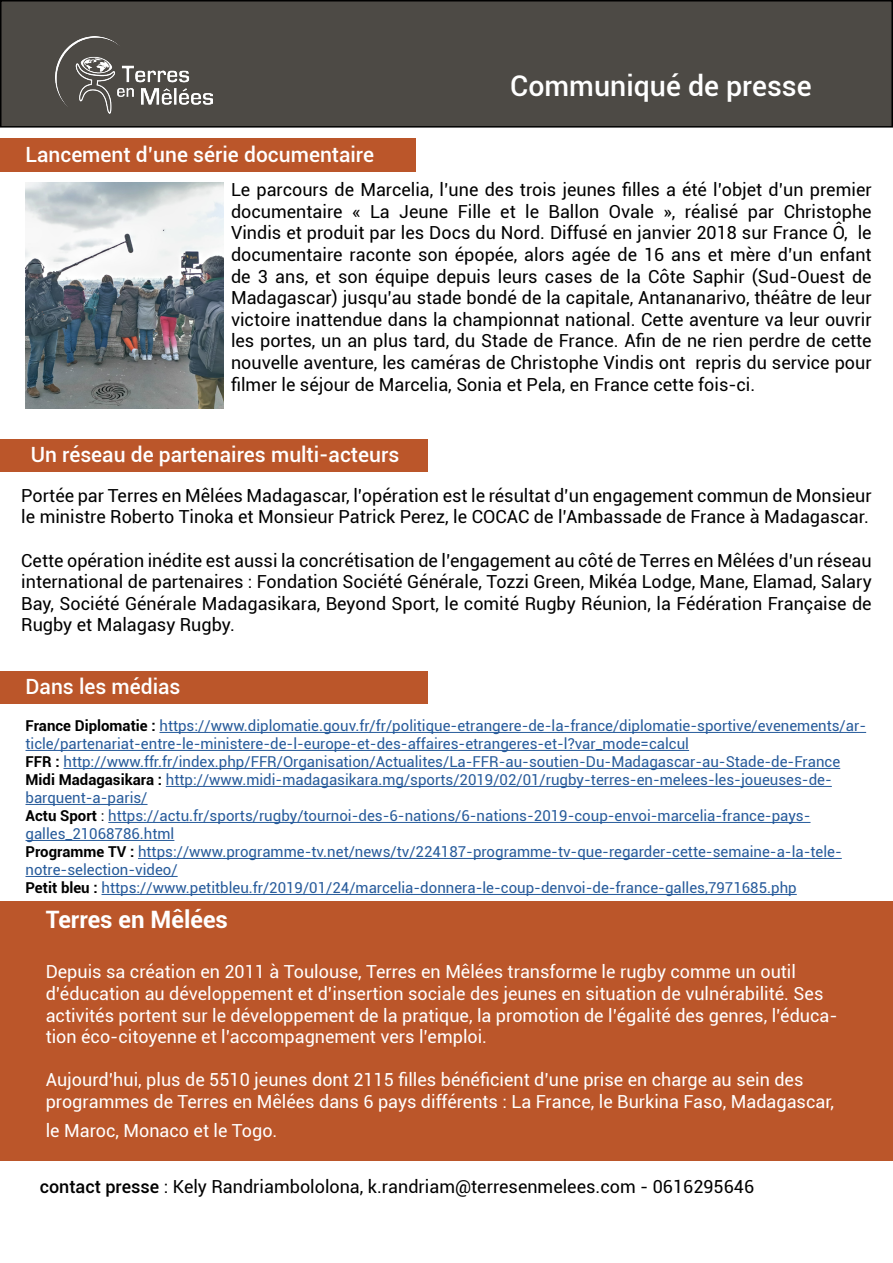
<style>
.page{position:relative;width:893px;height:1263px;background:#fff}
.page>*{position:absolute;margin:0;border:0;box-sizing:border-box;transform-origin:0 0}
.t1{font:500 28.5px "Roboto";color:#fff}
.t2{font:700 24px "Roboto";color:#fff}
.t3{font:500 21px "Roboto";color:#fff}
.t4{font:18px/21.6px "Roboto";color:#000;text-align:justify}
.t5{font:18px/21.6px "Roboto";color:#fff}
.t6{font:15px/18px "Roboto";color:#275b9b}
.s1{font-weight:700;color:#000}
.s2{color:#000}
.s3{font-weight:500}
</style>
<div class="page">
<div style="left:1px;top:1px;width:891px;height:126px;background:#4d4a45"></div>
<div style="left:0;top:0;width:893px;height:128px;border:2px solid #000"></div>
<img style="left:55px;top:36px;width:157px;height:78px">
<div style="left:0;top:439px;width:427px;height:32px;background:#bb562a"></div>
<div style="left:0;top:901px;width:893px;height:260px;background:#bb562a"></div>
<div style="left:0;top:138px;width:416px;height:34px;background:#bb562a"></div>
<div style="left:0;top:671px;width:427px;height:32px;background:#bb562a"></div>
<hr style="left:159px;top:732px;width:707px;height:1px;background:#275b9b">
<hr style="left:26px;top:750px;width:663px;height:1px;background:#275b9b">
<hr style="left:63px;top:768px;width:777px;height:1px;background:#275b9b">
<hr style="left:166px;top:786px;width:666px;height:1px;background:#275b9b">
<hr style="left:26px;top:804px;width:122px;height:1px;background:#275b9b">
<hr style="left:108px;top:822px;width:702px;height:1px;background:#275b9b">
<hr style="left:26px;top:840px;width:148px;height:1px;background:#275b9b">
<hr style="left:138px;top:858px;width:704px;height:1px;background:#275b9b">
<hr style="left:26px;top:876px;width:152px;height:1px;background:#275b9b">
<hr style="left:102px;top:894px;width:695px;height:1px;background:#275b9b">
<img style="left:26px;top:183px;width:198px;height:225px">
<p class="t3" style="left:26px;top:140px;width:350px">Lancement d’une série documentaire</p>
<h1 class="t1" style="left:510px;top:66px;width:303px">Communiqué de presse</h1>
<p class="t4" style="left:231px;top:178px;width:642px">Le parcours de Marcelia, l’une des trois jeunes filles a été l’objet d’un premier documentaire « La Jeune Fille et le Ballon Ovale », réalisé par Christophe Vindis et produit par les Docs du Nord. Diffusé en janvier 2018 sur France Ô, le documentaire raconte son épopée, alors agée de 16 ans et mère d’un enfant de 3 ans, et son équipe depuis leurs cases de la Côte Saphir (Sud-Ouest de Madagascar) jusqu’au stade bondé de la capitale, Antananarivo, théâtre de leur victoire inattendue dans la championnat national. Cette aventure va leur ouvrir les portes, un an plus tard, du Stade de France. Afin de ne rien perdre de cette nouvelle aventure, les caméras de Christophe Vindis ont repris du service pour filmer le séjour de Marcelia, Sonia et Pela, en France cette fois-ci.</p>
<p class="t3" style="left:31px;top:440px;width:370px">Un réseau de partenaires multi-acteurs</p>
<p class="t4" style="left:21px;top:484px;width:852px">Portée par Terres en Mêlées Madagascar, l’opération est le résultat d’un engagement commun de Monsieur le ministre Roberto Tinoka et Monsieur Patrick Perez, le COCAC de l’Ambassade de France à Madagascar.</p>
<p class="t4" style="left:21px;top:549px;width:852px">Cette opération inédite est aussi la concrétisation de l’engagement au côté de Terres en Mêlées d’un réseau international de partenaires : Fondation Société Générale, Tozzi Green, Mikéa Lodge, Mane, Elamad, Salary Bay, Société Générale Madagasikara, Beyond Sport, le comité Rugby Réunion, la Fédération Française de Rugby et Malagasy Rugby.</p>
<p class="t3" style="left:26px;top:672px;width:157px">Dans les médias</p>
<p class="t6" style="left:26px;top:716px;width:842px"><span class="s1">France Diplomatie :</span> https://www.diplomatie.gouv.fr/fr/politique-etrangere-de-la-france/diplomatie-sportive/evenements/ar&shy;ticle/partenariat-entre-le-ministere-de-l-europe-et-des-affaires-etrangeres-et-l?var_mode=calcul<br><span class="s1">FFR :</span> http://www.ffr.fr/index.php/FFR/Organisation/Actualites/La-FFR-au-soutien-Du-Madagascar-au-Stade-de-France <span class="s1">Midi Madagasikara :</span> http://www.midi-madagasikara.mg/sports/2019/02/01/rugby-terres-en-melees-les-joueuses-de&shy;barquent-a-paris/<br><span class="s1">Actu Sport</span> <span class="s2">:</span> https://actu.fr/sports/rugby/tournoi-des-6-nations/6-nations-2019-coup-envoi-marcelia-france-pays&shy;galles_21068786.html<br><span class="s1">Programme TV :</span> https://www.programme-tv.net/news/tv/224187-programme-tv-que-regarder-cette-semaine-a-la-tele&shy;notre-selection-video/<br><span class="s1">Petit bleu :</span> https://www.petitbleu.fr/2019/01/24/marcelia-donnera-le-coup-denvoi-de-france-galles,7971685.php</p>
<h2 class="t2" style="left:46px;top:902px;width:184px">Terres en Mêlées</h2>
<p class="t5" style="left:46px;top:960px;width:793px">Depuis sa création en 2011 à Toulouse, Terres en Mêlées transforme le rugby comme un outil d’éducation au développement et d’insertion sociale des jeunes en situation de vulnérabilité. Ses activités portent sur le développement de la pratique, la promotion de l’égalité des genres, l’éduca&shy;tion éco-citoyenne et l’accompagnement vers l’emploi.</p>
<p class="t5" style="left:46px;top:1068px;width:790px">Aujourd’hui, plus de 5510 jeunes dont 2115 filles bénéficient d’une prise en charge au sein des programmes de Terres en Mêlées dans 6 pays différents : La France, le Burkina Faso, Madagascar,</p>
<p class="t5" style="left:46px;top:1119px;width:233px">le Maroc, Monaco et le Togo.</p>
<p class="t4" style="left:40px;top:1175px;width:716px"><span class="s3">contact presse</span> : Kely Randriambololona, k.randriam@terresenmelees.com - 0616295646</p>
</div>
